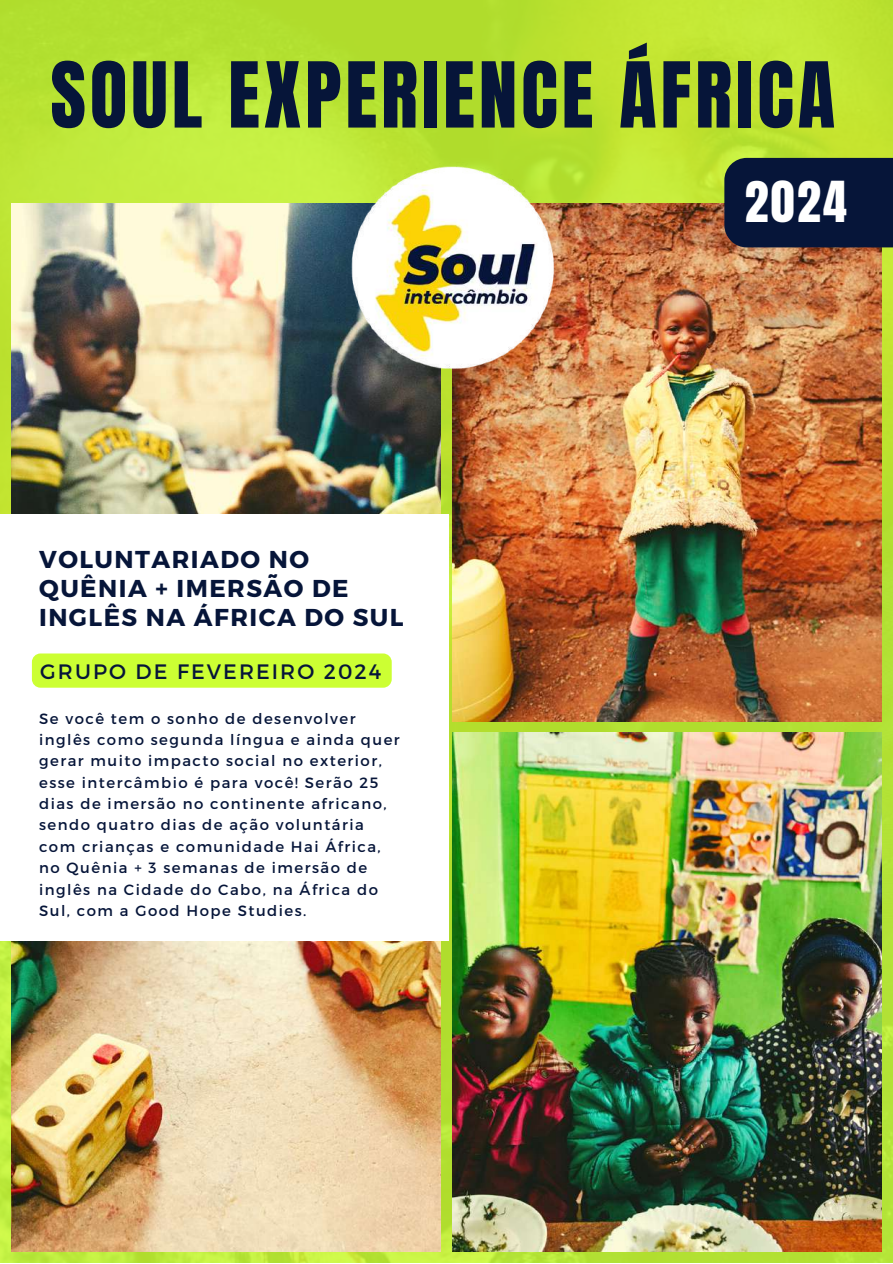
<style>
.page{position:relative;width:893px;height:1264px;background:#fff}
.page>*{position:absolute;margin:0;border:0;box-sizing:border-box;transform-origin:0 0}
.t1{font:77.25px "Anton";letter-spacing:.05em;color:#061539}
.t2{font:48px "Anton";color:#fff}
.t3{font:700 24.45px/29.2px "Montserrat";letter-spacing:.06em;color:#061539}
.t4{font:20.85px "Montserrat";letter-spacing:.1em;color:#061539}
.t5{font:14.85px/21.3px "Montserrat";letter-spacing:.1em;color:#061539}
</style>
<div class="page">
<img style="left:0;top:0;width:892px;height:1262px">
<img style="left:11px;top:203px;width:430px;height:1048px">
<img style="left:452px;top:203px;width:429px;height:518px">
<img style="left:452px;top:732px;width:429px;height:519px">
<div style="left:0;top:515px;width:448px;height:425px;background:#fff"></div>
<img style="left:306px;top:127px;width:280px;height:280px">
<div style="left:32px;top:653px;width:359px;height:34px;background:#cf3;border-radius:9px"></div>
<div style="left:724px;top:158px;width:168px;height:89px;background:#061539"></div>
<h1 class="t1" style="left:50px;top:40px;width:786px">SOUL EXPERIENCE ÁFRICA</h1>
<h3 class="t3" style="left:39px;top:543px;width:366px">VOLUNTARIADO NO<br>QUÊNIA + IMERSÃO DE<br>INGLÊS NA ÁFRICA DO SUL</h3>
<h3 class="t4" style="left:40px;top:658px;width:342px">GRUPO DE FEVEREIRO 2024</h3>
<p class="t5" style="left:39px;top:707px;width:362px">Se você tem o sonho de desenvolver inglês como segunda língua e ainda quer gerar muito impacto social no exterior, esse intercâmbio é para você! Serão 25 dias de imersão no continente africano, sendo quatro dias de ação voluntária com crianças e comunidade Hai África, no Quênia + 3 semanas de imersão de inglês na Cidade do Cabo, na África do Sul, com a Good Hope Studies.</p>
<h2 class="t2" style="left:744px;top:167px;width:104px">2024</h2>
</div>
